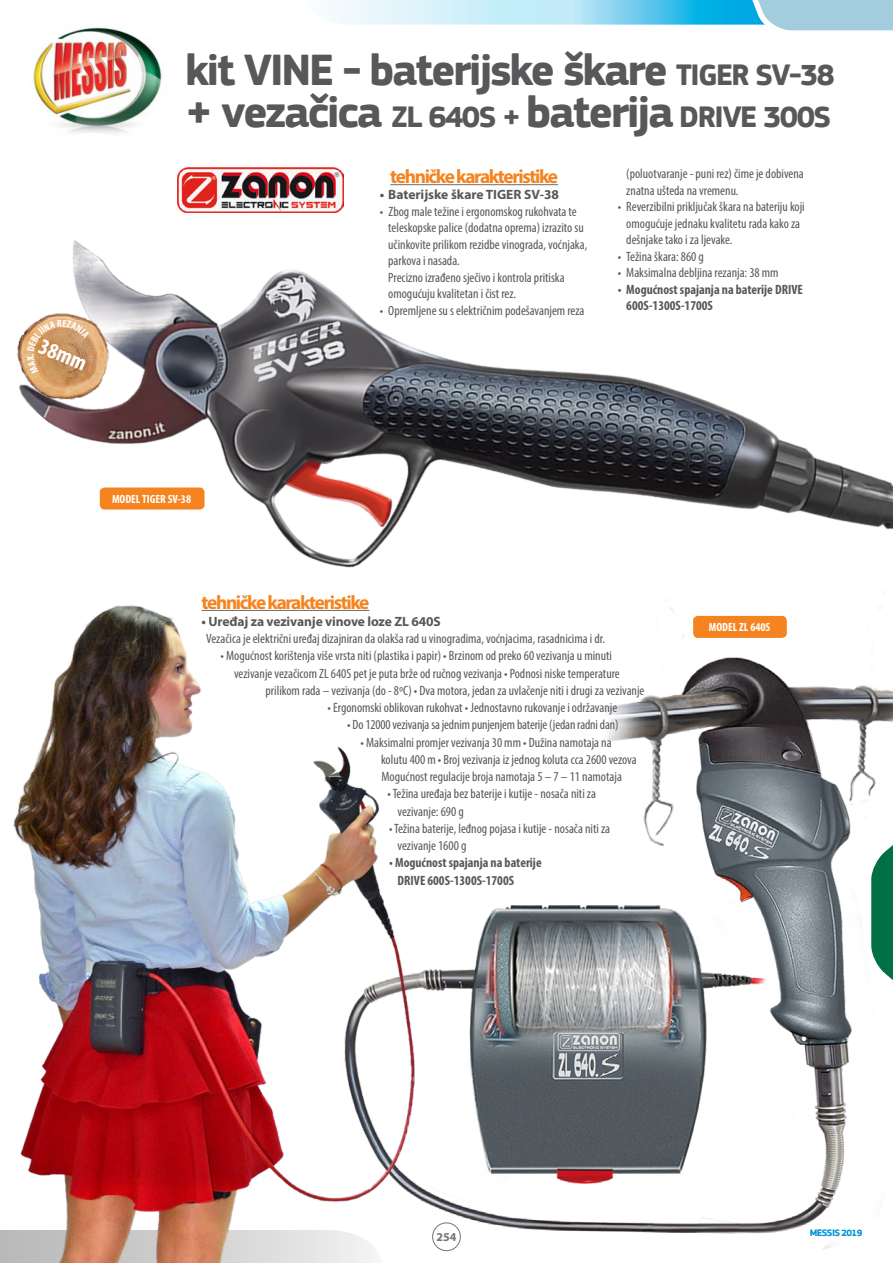
<style>
.page{position:relative;width:893px;height:1263px;background:#fff}
.page>*{position:absolute;margin:0;border:0;box-sizing:border-box;transform-origin:0 0}
.t1{font:700 45.15px/42px "PF Square Sans Pro";letter-spacing:-.05em;color:#57585a}
.t2{font:700 condensed 22.5px "Myriad Pro";color:#fff}
.t3{font:700 19.5px "Myriad Pro";letter-spacing:-.07em;color:#f58420}
.tehicke_karakteristi{font:condensed 13.5px/16.5px "Myriad Pro";color:#57585a}
.tehicke_karakteristi-2{font:700 condensed 13.5px/16.5px "Myriad Pro";color:#57585a}
.tehicke_karakteristi-3{font:700 13.5px "Myriad Pro";letter-spacing:-.01em;color:#57585a}
.t4{font:700 condensed 12px "Myriad Pro";color:#fff}
.t5{font:700 12px "Myriad Pro";color:#767373}
.t6{font:700 condensed 10.5px "Myriad Pro";color:#fff}
.t7{font:700 9.9px "PF Square Sans Pro";letter-spacing:-.06em;color:#0095d9}
.s1{font-size:30.6px}
.s2{font-size:9.45px}
</style>
<div class="page">
<img style="left:25px;top:0;width:868px;height:568px">
<img style="left:17px;top:312px;width:92px;height:88px">
<img style="left:450px;top:607px;width:443px;height:644px">
<div style="left:100px;top:487px;width:105px;height:22px;background:#f58420;border-radius:5px"></div>
<div style="left:693px;top:616px;width:94px;height:22px;background:#f58420;border-radius:5px"></div>
<img style="left:0;top:605px;width:450px;height:658px">
<hr style="left:202px;top:610px;width:167px;height:1px;background:#767373">
<svg style="left:27px;top:320px;width:63px;height:54px;background:#d09c69"></svg>
<p class="t2" style="left:46px;top:332px;width:51px;rotate:23deg">3 8mm</p>
<p class="t6" style="left:24px;top:356px;width:4px;rotate:-90deg">.</p>
<p class="t1" style="left:185px;top:51px;width:651px">kit VINE - baterijske škare <span class="s1">TIGER SV-38 </span>+ vezačica <span class="s1">ZL 640S +</span> baterija <span class="s1">DRIVE 300S</span></p>
<p class="t3" style="left:390px;top:163px;width:169px">tehničke karakteristike</p>
<p class="tehicke_karakteristi-3" style="left:380px;top:186px;width:181px">• Baterijske škare TIGER SV-38</p>
<p class="tehicke_karakteristi" style="left:388px;top:203px;width:201px;text-indent:-8px">• Zbog male težine i ergonomskog rukohvata te teleskopske palice (dodatna oprema) izrazito su učinkovite prilikom rezidbe vinograda, voćnjaka, parkova i nasada.</p>
<p class="tehicke_karakteristi" style="left:388px;top:269px;width:178px">Precizno izrađeno sječivo i kontrola pritiska omogućuju kvalitetan i čist rez.</p>
<p class="tehicke_karakteristi" style="left:380px;top:302px;width:206px">• Opremljene su s električnim podešavanjem reza</p>
<p class="tehicke_karakteristi" style="left:626px;top:165px;width:179px">(poluotvaranje - puni rez) čime je dobivena znatna ušteda na vremenu.</p>
<p class="tehicke_karakteristi" style="left:626px;top:198px;width:180px;text-indent:-9px">• Reverzibilni priključak škara na bateriju koji omogućuje jednaku kvalitetu rada kako za dešnjake tako i za ljevake.</p>
<p class="tehicke_karakteristi" style="left:618px;top:248px;width:88px">• Težina škara: 860 g</p>
<p class="tehicke_karakteristi" style="left:618px;top:264px;width:162px">• Maksimalna debljina rezanja: 38 mm</p>
<p class="tehicke_karakteristi-2" style="left:626px;top:281px;width:178px;text-indent:-9px">• Mogućnost spajanja na baterije DRIVE<br>600S-1300S-1700S</p>
<p class="t4" style="left:112px;top:491px;width:81px">MODEL TIGER SV-38</p>
<p class="t3" style="left:202px;top:589px;width:169px">tehničke karakteristike</p>
<p class="tehicke_karakteristi-3" style="left:202px;top:612px;width:241px">• Uređaj za vezivanje vinove loze ZL 640S</p>
<p class="tehicke_karakteristi" style="left:206px;top:630px;width:400px">Vezačica je električni uređaj dizajniran da olakša rad u vinogradima, voćnjacima, rasadnicima i dr.</p>
<p class="tehicke_karakteristi" style="left:221px;top:647px;width:393px">• Mogućnost korištenja više vrsta niti (plastika i papir) • Brzinom od preko 60 vezivanja u minuti</p>
<p class="tehicke_karakteristi" style="left:234px;top:665px;width:387px">vezivanje vezačicom ZL 640S pet je puta brže od ručnog vezivanja • Podnosi niske temperature</p>
<p class="tehicke_karakteristi" style="left:266px;top:682px;width:380px">prilikom rada – vezivanja (do - 8ºC) • Dva motora, jedan za uvlačenje niti i drugi za vezivanje</p>
<p class="tehicke_karakteristi" style="left:328px;top:699px;width:291px">• Ergonomski oblikovan rukohvat • Jednostavno rukovanje i održavanje</p>
<p class="tehicke_karakteristi" style="left:347px;top:716px;width:273px">• Do 12000 vezivanja sa jednim punjenjem baterije (jedan radni dan)</p>
<p class="tehicke_karakteristi" style="left:381px;top:733px;width:257px;line-height:17.2px;text-indent:-21px">• Maksimalni promjer vezivanja 30 mm • Dužina namotaja na kolutu 400 m • Broj vezivanja iz jednog koluta cca 2600 vezova</p>
<p class="tehicke_karakteristi" style="left:382px;top:768px;width:242px">Mogućnost regulacije broja namotaja 5 – 7 – 11 namotaja</p>
<p class="tehicke_karakteristi" style="left:398px;top:785px;width:200px;line-height:17.2px;text-indent:-10px">• Težina uređaja bez baterije i kutije - nosača niti za vezivanje: 690 g</p>
<p class="tehicke_karakteristi" style="left:398px;top:819px;width:214px;line-height:17.2px;text-indent:-9px">• Težina baterije, leđnog pojasa i kutije - nosača niti za vezivanje 1600 g</p>
<p class="tehicke_karakteristi-2" style="left:398px;top:854px;width:146px;line-height:17.2px;text-indent:-9px">• Mogućnost spajanja na baterije<br>DRIVE 600S-1300S-1700S</p>
<p class="t4" style="left:709px;top:620px;width:63px">MODEL ZL 640S</p>
<p class="t5" style="left:436px;top:1229px;width:21px">254</p>
<p class="t7" style="left:810px;top:1227px;width:54px">MESSIS <span class="s2">2019</span></p>
</div>
